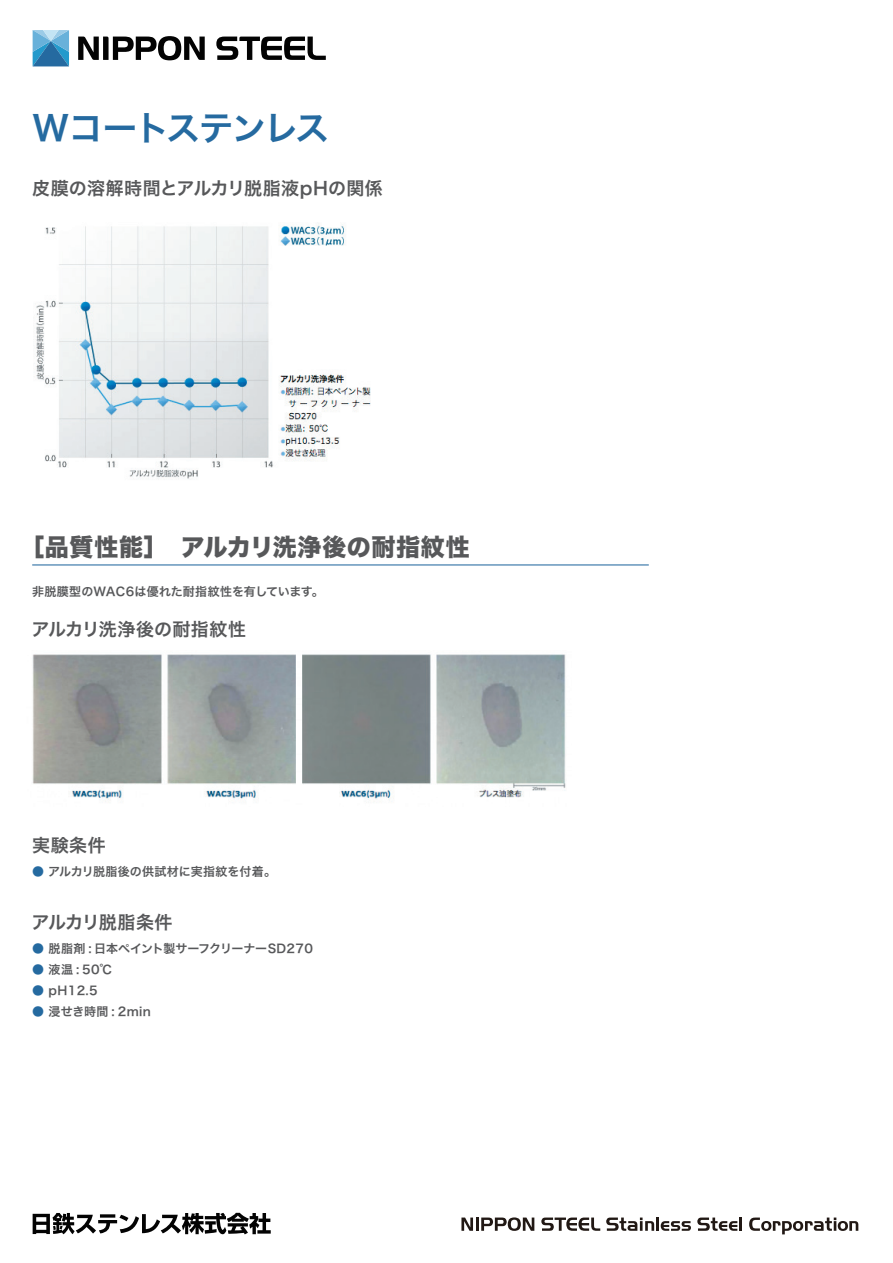
<style>
.page{position:relative;width:893px;height:1263px;background:#fff}
.page>*{position:absolute;margin:0;border:0;box-sizing:border-box;transform-origin:0 0}
.t1{font:34.5px "Hira Kaku Pro W6";letter-spacing:-.06em;color:#256aa0}
.t2{font:24px "Hira Kaku Std W8";letter-spacing:.03em;color:#57585a}
.t3{font:18px "Hira Kaku Pro W6";letter-spacing:.02em;color:#57585a}
.t4{font:18px "Hira Kaku Pro W6";letter-spacing:-.05em;color:#57585a}
.t5{font:12px "Hira Kaku Pro W6";letter-spacing:.01em;color:#57585a}
.t6{font:12px "Hira Kaku Pro W6";letter-spacing:.03em;color:#57585a}
.s1{color:#256aa0}
</style>
<div class="page">
<hr style="left:32px;top:564px;width:617px;height:1px;background:#256aa0">
<img style="left:36px;top:224px;width:335px;height:255px">
<img style="left:32px;top:654px;width:534px;height:148px">
<svg style="left:33px;top:30px;width:36px;height:36px"></svg>
<svg style="left:78px;top:36px;width:127px;height:24px"></svg>
<svg style="left:216px;top:37px;width:110px;height:23px"></svg>
<svg style="left:33px;top:1213px;width:238px;height:21px"></svg>
<svg style="left:461px;top:1217px;width:12px;height:14px"></svg>
<hr style="left:476px;top:1217px;width:3px;height:14px;background:#211814">
<svg style="left:481px;top:1217px;width:53px;height:14px"></svg>
<svg style="left:541px;top:1217px;width:59px;height:14px"></svg>
<svg style="left:606px;top:1217px;width:48px;height:14px"></svg>
<hr style="left:656px;top:1217px;width:3px;height:14px;background:#211814">
<svg style="left:661px;top:1221px;width:30px;height:10px"></svg>
<svg style="left:697px;top:1217px;width:45px;height:14px"></svg>
<svg style="left:749px;top:1217px;width:109px;height:17px"></svg>
<h1 class="t1" style="left:33px;top:97px;width:298px">Wコートステンレス</h1>
<h3 class="t3" style="left:32px;top:172px;width:352px">皮膜の溶解時間とアルカリ脱脂液pHの関係</h3>
<h2 class="t2" style="left:20px;top:533px;width:451px">［品質性能］　アルカリ洗浄後の耐指紋性</h2>
<p class="t5" style="left:32px;top:580px;width:293px">非脱膜型のWAC6は優れた耐指紋性を有しています。</p>
<h3 class="t3" style="left:31px;top:613px;width:216px">アルカリ洗浄後の耐指紋性</h3>
<h3 class="t3" style="left:32px;top:829px;width:75px">実験条件</h3>
<p class="t5" style="left:32px;top:861px;width:246px"><span class="s1">●</span> アルカリ脱脂後の供試材に実指紋を付着。</p>
<h3 class="t4" style="left:31px;top:906px;width:143px">アルカリ脱脂条件</h3>
<p class="t5" style="left:32px;top:938px;width:282px"><span class="s1">●</span> 脱脂剤 : 日本ペイント製サーフクリーナーSD270</p>
<p class="t5" style="left:32px;top:959px;width:81px"><span class="s1">●</span> 液温 : 50℃</p>
<p class="t5" style="left:32px;top:980px;width:67px"><span class="s1">●</span> pH12.5</p>
<p class="t6" style="left:32px;top:1001px;width:120px"><span class="s1">●</span> 浸せき時間 : 2min</p>
</div>
